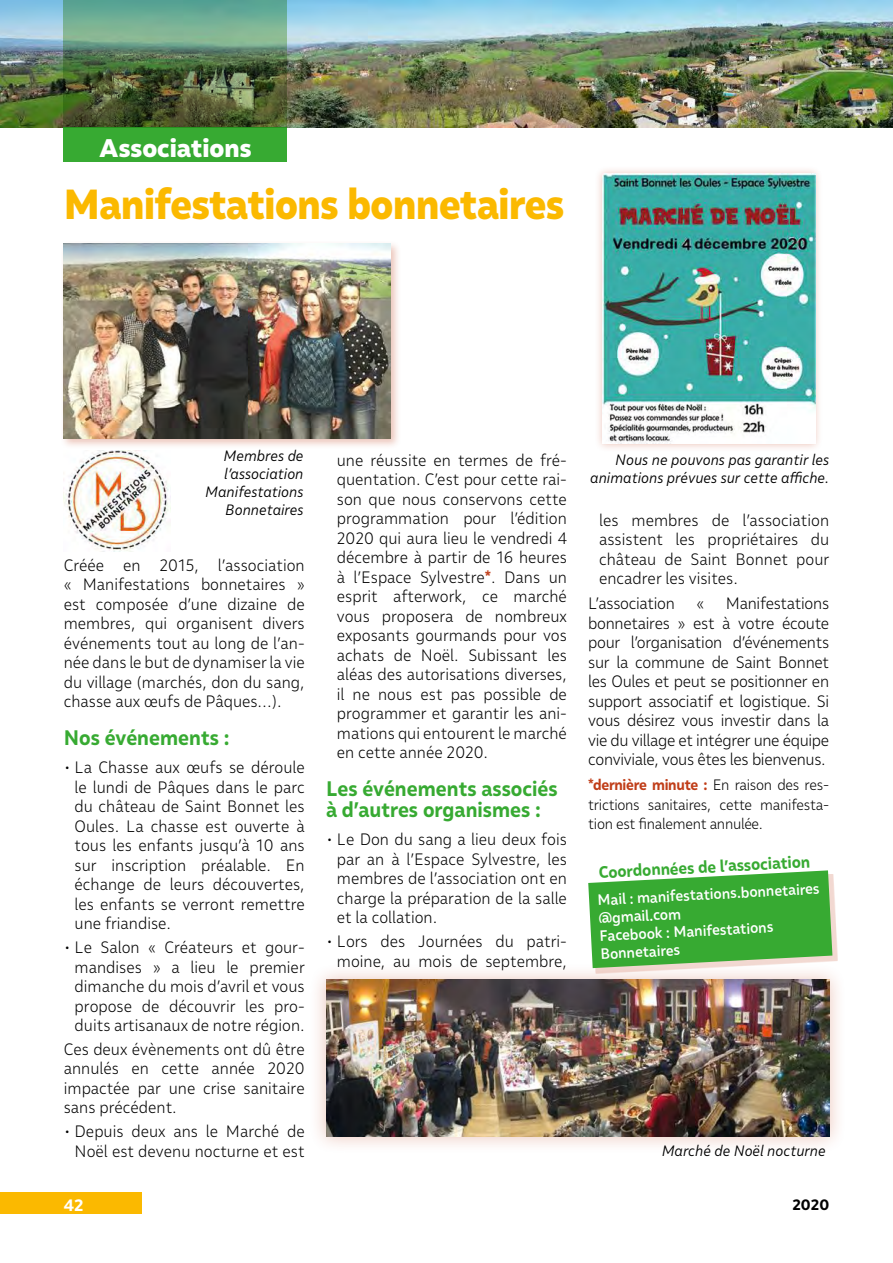
<style>
.page{position:relative;width:893px;height:1263px;background:#fff}
.page>*{position:absolute;margin:0;border:0;box-sizing:border-box;transform-origin:0 0}
.t1{font:800 42px "Malva";letter-spacing:-.01em;color:#fbb900;scale:.93 1}
.t2{font:800 25.5px "Malva";color:#fff}
.t3{font:700 21px/21px "Malva";color:#37aa32;scale:.95 1}
.t4{font:300 16.5px/19.5px "Malva";color:#000;text-align:justify;scale:.95 1}
.t5{font:700 16.5px "Malva";color:#37aa32;scale:.95 1}
.t6{font:300 16.5px "Malva";letter-spacing:-.02em;color:#000;scale:.95 1}
.t7{font:700 16.5px "Malva";color:#fff}
.t8{font:italic 15px/18px "Malva";color:#000;text-align:right;scale:.95 1}
.t9{font:300 15px/19.5px "Malva";letter-spacing:-.02em;color:#000;text-align:justify;scale:.95 1}
.t10{font:500 15px/18px "Malva";color:#fff;scale:.95 1}
.t11{font:700 15px "Malva";color:#000}
.s1{font-weight:700;color:#c03d18}
</style>
<div class="page">
<img style="left:0;top:0;width:893px;height:128px">
<div style="left:64px;top:128px;width:223px;height:34px;background:#37aa32"></div>
<img style="left:64px;top:0;width:223px;height:128px">
<div style="left:0;top:1192px;width:142px;height:21px;background:#fbb900"></div>
<img style="left:64px;top:450px;width:107px;height:101px">
<div style="left:60px;top:240px;width:341px;height:209px;background:#c03d18;opacity:.3"></div>
<img style="left:64px;top:243px;width:327px;height:195px">
<svg style="left:588px;top:870px;width:244px;height:92px;background:#4bb146"></svg>
<div style="left:594px;top:166px;width:229px;height:286px;background:#c03d18;opacity:.3"></div>
<img style="left:602px;top:174px;width:213px;height:269px">
<div style="left:309px;top:962px;width:537px;height:191px;background:#c03d18;opacity:.3"></div>
<img style="left:326px;top:979px;width:503px;height:157px">
<h2 class="t2" style="left:99px;top:132px;width:154px">Associations</h2>
<h1 class="t1" style="left:64px;top:178px;width:540px">Manifestations bonnetaires</h1>
<p class="t8" style="left:205px;top:447px;width:105px">Membres de l’association<br>Manifestations<br>Bonnetaires</p>
<p class="t8" style="left:590px;top:451px;width:253px">Nous ne pouvons pas garantir les animations prévues sur cette affiche.</p>
<p class="t4" style="left:337px;top:450px;width:244px">une réussite en termes de fré&shy;quentation. C’est pour cette rai&shy;son que nous conservons cette programmation pour l’édition 2020 qui aura lieu le vendredi 4 décembre à partir de 16 heures à l’Espace Sylvestre<span class="s1">*</span>. Dans un esprit afterwork, ce marché vous proposera de nombreux exposants gourmands pour vos achats de Noël. Subissant les aléas des autorisations diverses, il ne nous est pas possible de programmer et garantir les ani&shy;mations qui entourent le marché en cette année 2020.</p>
<p class="t3" style="left:326px;top:778px;width:245px">Les événements associés à d’autres organismes :</p>
<p class="t4" style="left:337px;top:829px;width:244px;text-indent:-11px">• Le Don du sang a lieu deux fois par an à l’Espace Sylvestre, les membres de l’association ont en charge la préparation de la salle et la collation.</p>
<p class="t4" style="left:326px;top:931px;width:255px;text-align:right">• Lors des Journées du patri&shy;moine, au mois de septembre,</p>
<p class="t4" style="left:599px;top:510px;width:244px">les membres de l’association assistent les propriétaires du château de Saint Bonnet pour encadrer les visites.</p>
<p class="t6" style="left:588px;top:594px;width:93px">L’association</p>
<p class="t4" style="left:696px;top:594px;width:10px">«</p>
<p class="t4" style="left:64px;top:555px;width:255px">Créée en 2015, l’association « Manifestations bonnetaires » est composée d’une dizaine de membres, qui organisent divers événements tout au long de l’an&shy;née dans le but de dynamiser la vie du village (marchés, don du sang, chasse aux œufs de Pâques…).</p>
<p class="t3" style="left:64px;top:727px;width:176px">Nos événements :</p>
<p class="t4" style="left:75px;top:757px;width:244px;text-indent:-11px">• La Chasse aux œufs se déroule le lundi de Pâques dans le parc du château de Saint Bonnet les Oules. La chasse est ouverte à tous les enfants jusqu’à 10 ans sur inscription préalable. En échange de leurs découvertes, les enfants se verront remettre une friandise.</p>
<p class="t4" style="left:75px;top:937px;width:244px;text-indent:-11px">• Le Salon « Créateurs et gour&shy;mandises » a lieu le premier dimanche du mois d’avril et vous propose de découvrir les pro&shy;duits artisanaux de notre région.</p>
<p class="t4" style="left:64px;top:1039px;width:255px">Ces deux évènements ont dû être annulés en cette année 2020 impactée par une crise sanitaire sans précédent.</p>
<p class="t4" style="left:64px;top:1121px;width:255px;text-align:right">• Depuis deux ans le Marché de<br>Noël est devenu nocturne et est</p>
<p class="t4" style="left:588px;top:594px;width:255px;text-indent:138px">Manifestations bonnetaires » est à votre écoute pour l’organisation d’événements sur la commune de Saint Bonnet les Oules et peut se positionner en support associatif et logistique. Si vous désirez vous investir dans la vie du village et intégrer une équipe conviviale, vous êtes les bienvenus.</p>
<p class="t9" style="left:588px;top:775px;width:255px"><span class="s1">*dernière minute :</span> En raison des res&shy;trictions sanitaires, cette manifesta&shy;tion est finalement annulée.</p>
<p class="t5" style="left:598px;top:862px;width:224px;rotate:-3deg">Coordonnées de l’association</p>
<p class="t10" style="left:597px;top:891px;width:235px;rotate:-3deg">Mail : manifestations.bonnetaires @gmail.com<br>Facebook : Manifestations<br>Bonnetaires</p>
<p class="t8" style="left:662px;top:1142px;width:174px">Marché de Noël nocturne</p>
<p class="t7" style="left:64px;top:1195px;width:21px">42</p>
<p class="t11" style="left:792px;top:1195px;width:38px">2020</p>
</div>
